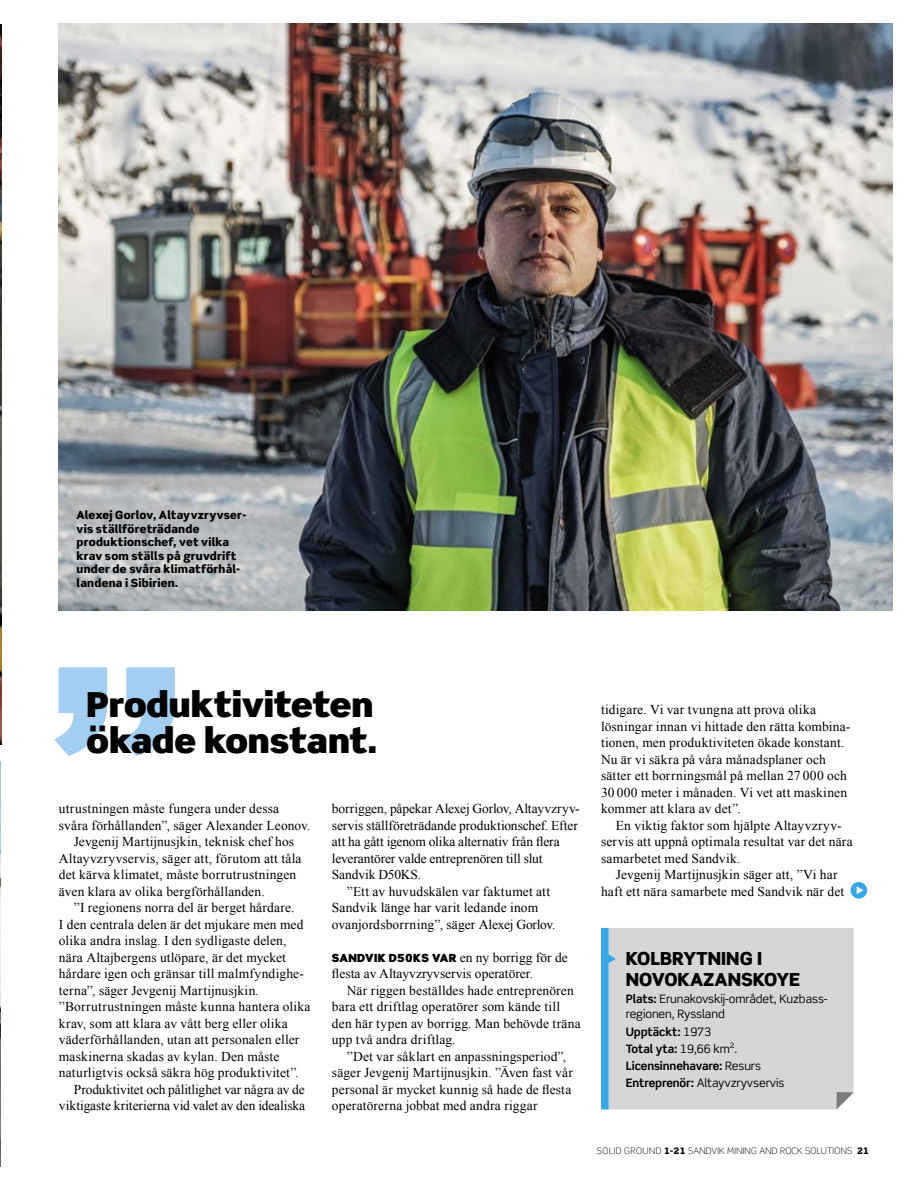
<style>
.page{position:relative;width:915px;height:1191px;background:#fff}
.page>*{position:absolute;margin:0;border:0;box-sizing:border-box;transform-origin:0 0}
.t1{font:900 34.5px/36px "Scene Pro";letter-spacing:-.005em;color:#000}
.t2{font:900 18px/21px "Scene Pro";color:#000}
.t3{font:13.5px/16.5px "Times New Roman WGL";letter-spacing:.01em;color:#000}
.t4{font:13.5px "Times New Roman WGL";letter-spacing:-.01em;color:#000}
.t5{font:13.5px "Times New Roman WGL";letter-spacing:-.015em;color:#000}
.t6{font:700 11.7px/17.1px "Scene Pro";letter-spacing:-.01em;color:#000}
.t7{font:11.7px/15px "Scene Pro";letter-spacing:-.01em;color:#000}
.t8{font:900 11.25px/13.5px "Scene Pro";letter-spacing:.015em;color:#000}
.t9{font:300 9px "Scene Pro";letter-spacing:.025em;color:#000}
.s1{font-family:"Scene Pro";font-weight:900;font-size:11.25px}
.s2{font-weight:700}
.s3{font-weight:400}
.s4{font-weight:900}
</style>
<div class="page">
<img style="left:59px;top:23px;width:833px;height:587px">
<svg style="left:54px;top:667px;width:121px;height:89px"></svg>
<div style="left:608px;top:928px;width:245px;height:181px;background:#d6d6d6"></div>
<svg style="left:836px;top:1092px;width:17px;height:17px"></svg>
<svg style="left:608px;top:953px;width:7px;height:11px"></svg>
<div style="left:600px;top:928px;width:8px;height:181px;background:#36a7e9"></div>
<img style="left:0;top:761px;width:1px;height:405px">
<img style="left:0;top:24px;width:2px;height:720px">
<div style="left:850px;top:882px;width:16px;height:16px;background:#36a7e9;border-radius:50%"></div>
<p class="t8" style="left:77px;top:508px;width:171px">Alexej Gorlov, Altayvzryvser&shy;vis ställföreträdande produktionschef, vet vilka krav som ställs på gruvdrift under de svåra klimatförhål&shy;landena i Sibirien.</p>
<h1 class="t1" style="left:87px;top:685px;width:292px">Produktiviteten ökade konstant.</h1>
<p class="t3" style="left:59px;top:800px;width:222px">utrustningen måste fungera under dessa</p>
<p class="t3" style="left:59px;top:817px;width:253px">svåra förhållanden”, säger Alexander Leonov.</p>
<p class="t3" style="left:74px;top:833px;width:222px">Jevgenij Martijnusjkin, teknisk chef hos</p>
<p class="t3" style="left:59px;top:850px;width:244px">Altayvzryvservis, säger att, förutom att tåla</p>
<p class="t3" style="left:59px;top:866px;width:239px">det kärva klimatet, måste borrutrustningen</p>
<p class="t3" style="left:59px;top:883px;width:207px">även klara av olika bergförhållanden.</p>
<p class="t3" style="left:74px;top:899px;width:222px">”I regionens norra del är berget hårdare.</p>
<p class="t3" style="left:59px;top:916px;width:246px">I den centrala delen är det mjukare men med</p>
<p class="t3" style="left:59px;top:932px;width:229px">olika andra inslag. I den sydligaste delen,</p>
<p class="t3" style="left:59px;top:948px;width:228px">nära Altajbergens utlöpare, är det mycket</p>
<p class="t3" style="left:59px;top:965px;width:246px">hårdare igen och gränsar till malmfyndighe-</p>
<p class="t3" style="left:59px;top:981px;width:201px">terna”, säger Jevgenij Martijnusjkin.</p>
<p class="t3" style="left:59px;top:998px;width:253px">”Borrutrustningen måste kunna hantera olika</p>
<p class="t3" style="left:59px;top:1014px;width:230px">krav, som att klara av vått berg eller olika</p>
<p class="t3" style="left:59px;top:1031px;width:242px">väderförhållanden, utan att personalen eller</p>
<p class="t3" style="left:59px;top:1047px;width:222px">maskinerna skadas av kylan. Den måste</p>
<p class="t3" style="left:59px;top:1064px;width:241px">naturligtvis också säkra hög produktivitet”.</p>
<p class="t4" style="left:74px;top:1080px;width:232px">Produktivitet och pålitlighet var några av de</p>
<p class="t3" style="left:59px;top:1097px;width:248px">viktigaste kriterierna vid valet av den idealiska</p>
<p class="t4" style="left:332px;top:799px;width:249px">borriggen, påpekar Alexej Gorlov, Altayvzryv-</p>
<p class="t4" style="left:332px;top:816px;width:247px">servis ställföreträdande produktionschef. Efter</p>
<p class="t3" style="left:332px;top:833px;width:229px">att ha gått igenom olika alternativ från flera</p>
<p class="t4" style="left:332px;top:849px;width:212px">leverantörer valde entreprenören till slut</p>
<p class="t5" style="left:332px;top:865px;width:91px">Sandvik D50KS.</p>
<p class="t3" style="left:347px;top:882px;width:205px">”Ett av huvudskälen var faktumet att</p>
<p class="t3" style="left:332px;top:899px;width:208px">Sandvik länge har varit ledande inom</p>
<p class="t3" style="left:332px;top:915px;width:225px">ovanjordsborrning”, säger Alexej Gorlov.</p>
<p class="t3" style="left:332px;top:949px;width:237px"><span class="s1">SANDVIK D50KS VAR</span> en ny borrigg för de flesta av Altayvzryvservis operatörer.</p>
<p class="t3" style="left:332px;top:982px;width:250px;text-indent:15px">När riggen beställdes hade entreprenören bara ett driftlag operatörer som kände till den här typen av borrigg. Man behövde träna upp två andra driftlag.</p>
<p class="t3" style="left:332px;top:1048px;width:242px;text-indent:15px">”Det var såklart en anpassningsperiod”, säger Jevgenij Martijnusjkin. ”Även fast vår personal är mycket kunnig så hade de flesta operatörerna jobbat med andra riggar</p>
<p class="t3" style="left:600px;top:701px;width:251px">tidigare. Vi var tvungna att prova olika lösningar innan vi hittade den rätta kombina&shy;tionen, men produktiviteten ökade konstant.<br>Nu är vi säkra på våra månadsplaner och sätter ett borrningsmål på mellan 27 000 och 30 000 meter i månaden. Vi vet att maskinen kommer att klara av det”.</p>
<p class="t3" style="left:600px;top:816px;width:253px;text-indent:15px">En viktig faktor som hjälpte Altayvzryv&shy;servis att uppnå optimala resultat var det nära samarbetet med Sandvik.</p>
<p class="t3" style="left:600px;top:866px;width:244px;text-indent:15px">Jevgenij Martijnusjkin säger att, ”Vi har haft ett nära samarbete med Sandvik när det</p>
<h2 class="t2" style="left:625px;top:948px;width:176px">KOLBRYTNING I<br>NOVOKAZANSKOYE</h2>
<p class="t7" style="left:625px;top:991px;width:203px"><span class="s2">Plats:</span> Erunakovskij-området, Kuzbass&shy;regionen, Ryssland</p>
<p class="t6" style="left:625px;top:1022px;width:160px">Upptäckt: <span class="s3">1973<br></span>Total yta: <span class="s3">19,66 km</span><sup>2</sup><span class="s3">.<br></span>Licensinnehavare: <span class="s3">Resurs<br></span>Entreprenör: <span class="s3">Altayvzryvservis</span></p>
<p class="t9" style="left:596px;top:1145px;width:273px">SOLID GROUND <span class="s4">1-21</span> SANDVIK MINING AND ROCK SOLUTIONS <span class="s4">21</span></p>
</div>
